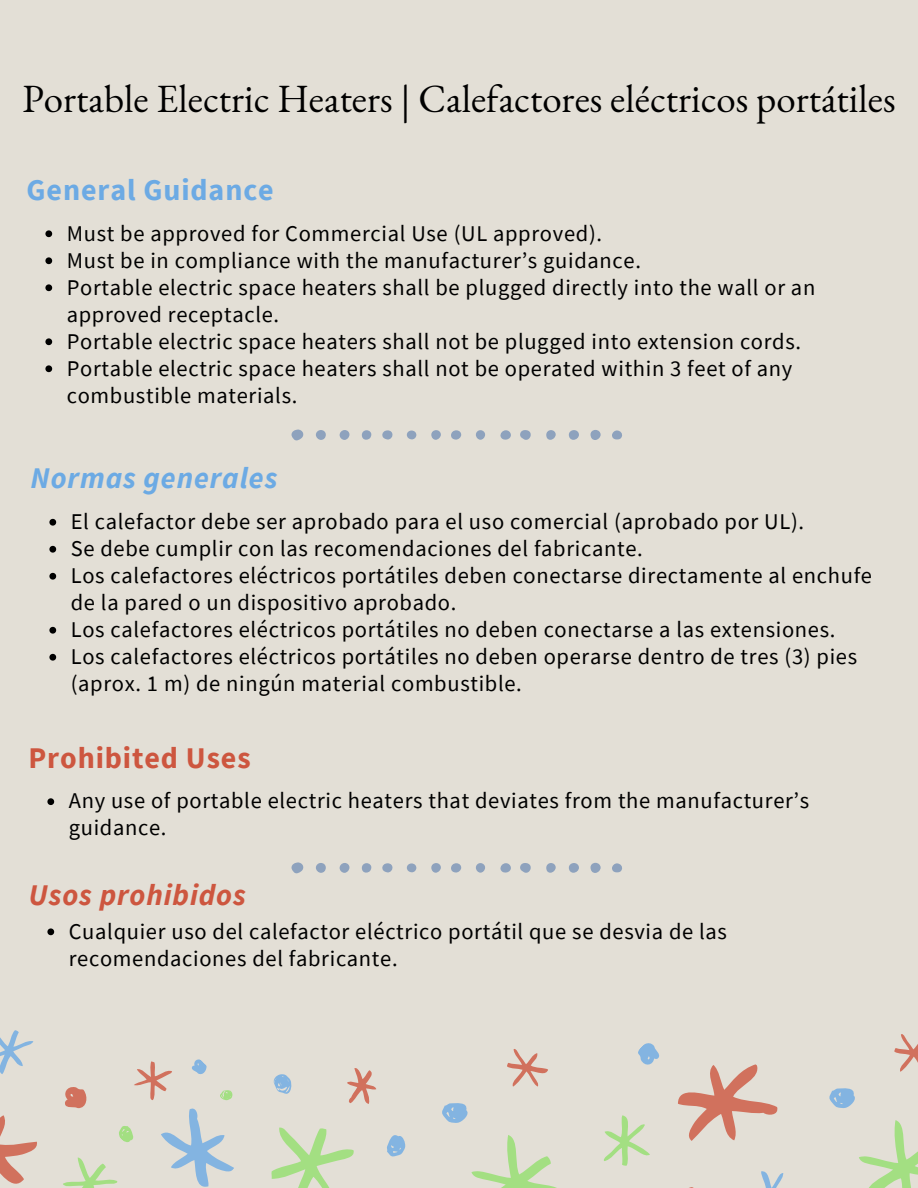
<style>
.page{position:relative;width:918px;height:1188px;background:#e3dfd6}
.page>*{position:absolute;margin:0;border:0;box-sizing:border-box;transform-origin:0 0}
.t1{font:39px "EB Garamond";color:#000}
.t2{font:700 30px "Source Sans Pro";letter-spacing:.03em;color:#6caae4}
.t3{font:italic 700 30px "Source Sans Pro";letter-spacing:.03em;color:#6caae4}
.t4{font:700 30px "Source Sans Pro";letter-spacing:.03em;color:#cd563f}
.t5{font:italic 700 30px "Source Sans Pro";letter-spacing:.03em;color:#cd563f}
.t6{font:22.5px/27px "Source Sans Pro";letter-spacing:.03em;color:#000}
</style>
<div class="page">
<svg style="left:0;top:1030px;width:34px;height:44px"></svg>
<svg style="left:0;top:1115px;width:37px;height:69px"></svg>
<svg style="left:442px;top:1049px;width:115px;height:139px"></svg>
<svg style="left:271px;top:1127px;width:83px;height:61px"></svg>
<svg style="left:347px;top:1068px;width:29px;height:36px"></svg>
<svg style="left:387px;top:1135px;width:18px;height:22px"></svg>
<svg style="left:274px;top:1074px;width:18px;height:20px"></svg>
<svg style="left:63px;top:1059px;width:171px;height:129px"></svg>
<svg style="left:604px;top:1043px;width:180px;height:145px"></svg>
<svg style="left:829px;top:1034px;width:89px;height:154px"></svg>
<svg style="left:45px;top:230px;width:7px;height:7px"></svg>
<svg style="left:45px;top:257px;width:7px;height:7px"></svg>
<svg style="left:45px;top:284px;width:7px;height:7px"></svg>
<svg style="left:45px;top:338px;width:7px;height:7px"></svg>
<svg style="left:45px;top:365px;width:7px;height:7px"></svg>
<svg style="left:291px;top:430px;width:13px;height:10px"></svg>
<svg style="left:520px;top:430px;width:11px;height:10px"></svg>
<div style="left:590px;top:430px;width:11px;height:10px;background:#8ea2bd;border-radius:50%"></div>
<div style="left:569px;top:430px;width:10px;height:10px;background:#8ea2bd;border-radius:50%"></div>
<div style="left:316px;top:430px;width:10px;height:10px;background:#8ea2bd;border-radius:50%"></div>
<svg style="left:500px;top:430px;width:11px;height:10px"></svg>
<div style="left:340px;top:430px;width:9px;height:10px;background:#8ea2bd;border-radius:50%"></div>
<div style="left:451px;top:430px;width:10px;height:10px;background:#8ea2bd;border-radius:50%"></div>
<svg style="left:382px;top:430px;width:11px;height:10px"></svg>
<div style="left:546px;top:430px;width:10px;height:10px;background:#8ea2bd;border-radius:50%"></div>
<svg style="left:612px;top:430px;width:10px;height:10px"></svg>
<div style="left:431px;top:430px;width:10px;height:10px;background:#8ea2bd;border-radius:50%"></div>
<div style="left:362px;top:430px;width:9px;height:10px;background:#8ea2bd;border-radius:4px"></div>
<svg style="left:476px;top:430px;width:9px;height:10px"></svg>
<div style="left:407px;top:431px;width:9px;height:8px;background:#8ea2bd;border-radius:50%"></div>
<svg style="left:47px;top:798px;width:7px;height:7px"></svg>
<svg style="left:49px;top:519px;width:7px;height:7px"></svg>
<svg style="left:49px;top:546px;width:7px;height:7px"></svg>
<svg style="left:49px;top:573px;width:7px;height:7px"></svg>
<svg style="left:49px;top:627px;width:7px;height:7px"></svg>
<svg style="left:49px;top:654px;width:7px;height:7px"></svg>
<svg style="left:47px;top:928px;width:7px;height:7px"></svg>
<svg style="left:291px;top:862px;width:13px;height:11px"></svg>
<svg style="left:520px;top:863px;width:11px;height:10px"></svg>
<div style="left:590px;top:863px;width:11px;height:10px;background:#8ea2bd;border-radius:50%"></div>
<div style="left:569px;top:863px;width:10px;height:10px;background:#8ea2bd;border-radius:50%"></div>
<div style="left:316px;top:863px;width:10px;height:10px;background:#8ea2bd;border-radius:50%"></div>
<svg style="left:500px;top:863px;width:11px;height:10px"></svg>
<div style="left:340px;top:863px;width:9px;height:10px;background:#8ea2bd;border-radius:50%"></div>
<div style="left:451px;top:863px;width:10px;height:10px;background:#8ea2bd;border-radius:50%"></div>
<svg style="left:382px;top:863px;width:11px;height:10px"></svg>
<div style="left:546px;top:863px;width:10px;height:10px;background:#8ea2bd;border-radius:50%"></div>
<svg style="left:612px;top:863px;width:10px;height:10px"></svg>
<div style="left:431px;top:863px;width:10px;height:10px;background:#8ea2bd;border-radius:50%"></div>
<div style="left:362px;top:863px;width:9px;height:10px;background:#8ea2bd;border-radius:4px"></div>
<svg style="left:476px;top:863px;width:9px;height:10px"></svg>
<div style="left:407px;top:863px;width:9px;height:9px;background:#8ea2bd;border-radius:50%"></div>
<p class="t1" style="left:22px;top:72px;width:875px">Portable Electric Heaters | Calefactores eléctricos portátiles</p>
<p class="t2" style="left:27px;top:170px;width:249px">General Guidance</p>
<p class="t6" style="left:67px;top:219px;width:537px">Must be approved for Commercial Use (UL approved).</p>
<p class="t6" style="left:67px;top:246px;width:576px">Must be in compliance with the manufacturer’s guidance.</p>
<p class="t6" style="left:67px;top:273px;width:750px">Portable electric space heaters shall be plugged directly into the wall or an approved receptacle.</p>
<p class="t6" style="left:67px;top:327px;width:736px">Portable electric space heaters shall not be plugged into extension cords.</p>
<p class="t6" style="left:67px;top:354px;width:727px">Portable electric space heaters shall not be operated within 3 feet of any combustible materials.</p>
<p class="t3" style="left:31px;top:459px;width:248px">Normas generales</p>
<p class="t6" style="left:71px;top:507px;width:735px">El calefactor debe ser aprobado para el uso comercial (aprobado por UL).</p>
<p class="t6" style="left:71px;top:534px;width:573px">Se debe cumplir con las recomendaciones del fabricante.</p>
<p class="t6" style="left:71px;top:561px;width:803px">Los calefactores eléctricos portátiles deben conectarse directamente al enchufe de la pared o un dispositivo aprobado.</p>
<p class="t6" style="left:71px;top:615px;width:766px">Los calefactores eléctricos portátiles no deben conectarse a las extensiones.</p>
<p class="t6" style="left:71px;top:642px;width:788px">Los calefactores eléctricos portátiles no deben operarse dentro de tres (3) pies (aprox. 1 m) de ningún material combustible.</p>
<p class="t4" style="left:29px;top:738px;width:224px">Prohibited Uses</p>
<p class="t6" style="left:69px;top:787px;width:742px">Any use of portable electric heaters that deviates from the manufacturer’s guidance.</p>
<p class="t5" style="left:29px;top:876px;width:219px">Usos prohibidos</p>
<p class="t6" style="left:69px;top:917px;width:660px">Cualquier uso del calefactor eléctrico portátil que se desvia de las recomendaciones del fabricante.</p>
</div>
